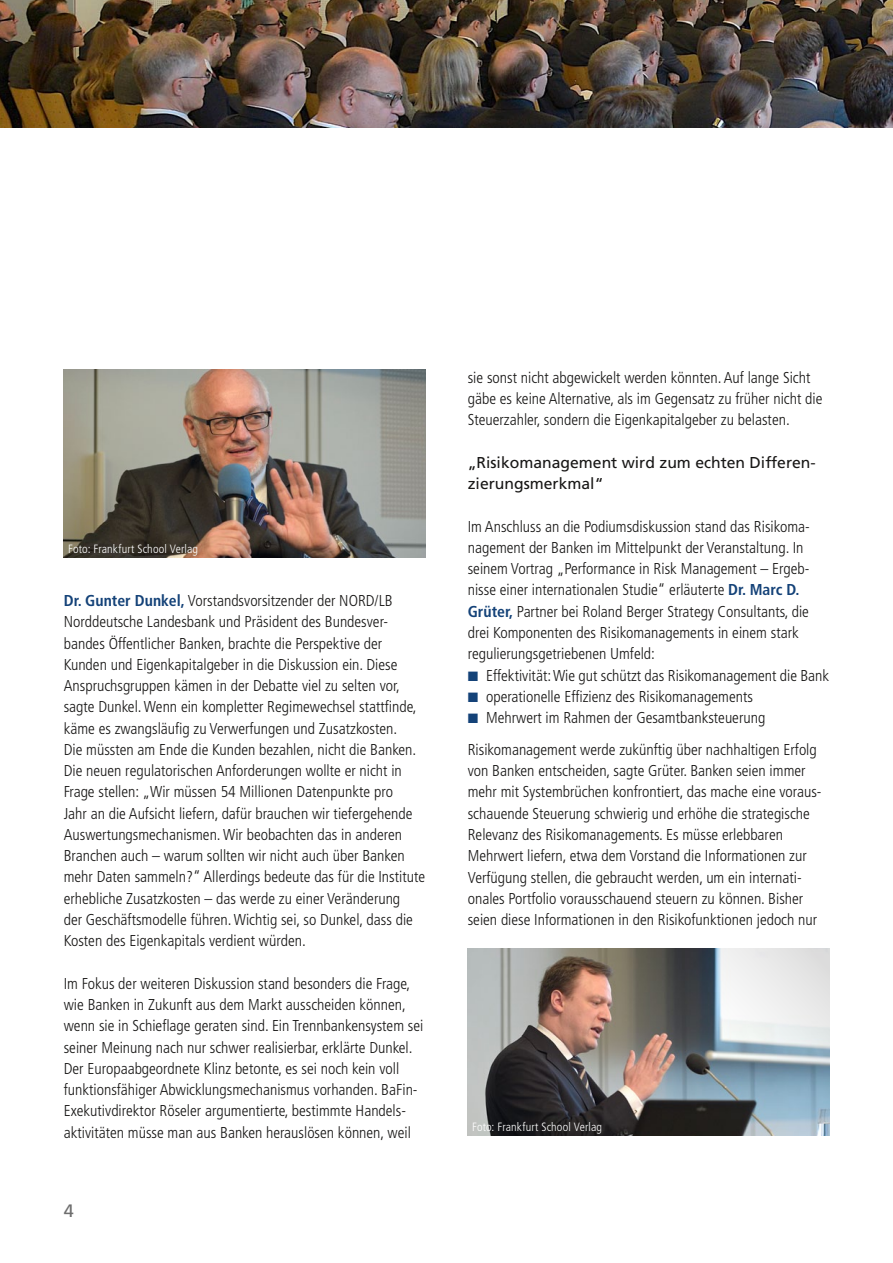
<style>
.page{position:relative;width:893px;height:1263px;background:#fff}
.page>*{position:absolute;margin:0;border:0;box-sizing:border-box;transform-origin:0 0}
.t1{font:18px "Frutiger LT";color:#6e6e6e}
.t2{font:300 condensed 15.75px/21.3px "Frutiger LT";color:#181716}
.t3{font:15.75px/21.3px "Frutiger LT";color:#181716}
.t4{font:300 condensed 12px "Frutiger LT";letter-spacing:.01em;color:#fff}
.s1{font-weight:700;color:#144278}
</style>
<div class="page">
<img style="left:64px;top:370px;width:361px;height:187px">
<img style="left:0;top:0;width:893px;height:128px">
<img style="left:468px;top:948px;width:361px;height:187px">
<p class="t4" style="left:68px;top:542px;width:132px">Foto: Frankfurt School Verlag</p>
<p class="t2" style="left:64px;top:590px;width:363px"><span class="s1">Dr. Gunter Dunkel,</span> Vorstandsvorsitzender der NORD/LB Norddeutsche Landesbank und Präsident des Bundesver&shy;bandes Öffentlicher Banken, brachte die Perspektive der Kunden und Eigenkapitalgeber in die Diskussion ein. Diese Anspruchsgruppen kämen in der Debatte viel zu selten vor, sagte Dunkel. Wenn ein kompletter Regimewechsel stattfinde, käme es zwangsläufig zu Verwerfungen und Zusatzkosten.<br>Die müssten am Ende die Kunden bezahlen, nicht die Banken.<br>Die neuen regulatorischen Anforderungen wollte er nicht in Frage stellen: „Wir müssen 54 Millionen Datenpunkte pro<br>Jahr an die Aufsicht liefern, dafür brauchen wir tiefergehende Auswertungsmechanismen. Wir beobachten das in anderen Branchen auch – warum sollten wir nicht auch über Banken mehr Daten sammeln?“ Allerdings bedeute das für die Institute erhebliche Zusatzkosten – das werde zu einer Veränderung<br>der Geschäftsmodelle führen. Wichtig sei, so Dunkel, dass die Kosten des Eigenkapitals verdient würden.</p>
<p class="t2" style="left:64px;top:973px;width:361px">Im Fokus der weiteren Diskussion stand besonders die Frage, wie Banken in Zukunft aus dem Markt ausscheiden können, wenn sie in Schieflage geraten sind. Ein Trennbankensystem sei seiner Meinung nach nur schwer realisierbar, erklärte Dunkel.<br>Der Europaabgeordnete Klinz betonte, es sei noch kein voll funktionsfähiger Abwicklungsmechanismus vorhanden. BaFin-Exekutivdirektor Röseler argumentierte, bestimmte Handels&shy;aktivitäten müsse man aus Banken herauslösen können, weil</p>
<p class="t1" style="left:64px;top:1200px;width:12px">4</p>
<p class="t2" style="left:468px;top:367px;width:356px">sie sonst nicht abgewickelt werden könnten. Auf lange Sicht gäbe es keine Alternative, als im Gegensatz zu früher nicht die<br>Steuerzahler, sondern die Eigenkapitalgeber zu belasten.</p>
<p class="t3" style="left:468px;top:452px;width:350px">„Risikomanagement wird zum echten Differen&shy;zierungsmerkmal“</p>
<p class="t2" style="left:468px;top:516px;width:344px">Im Anschluss an die Podiumsdiskussion stand das Risikoma&shy;nagement der Banken im Mittelpunkt der Veranstaltung. In seinem Vortrag „Performance in Risk Management – Ergeb&shy;nisse einer internationalen Studie“ erläuterte <span class="s1">Dr. Marc D.<br>Grüter,</span> Partner bei Roland Berger Strategy Consultants, die drei Komponenten des Risikomanagements in einem stark regulierungsgetriebenen Umfeld:</p>
<p class="t2" style="left:486px;top:665px;width:345px">Effektivität: Wie gut schützt das Risikomanagement die Bank operationelle Effizienz des Risikomanagements<br>Mehrwert im Rahmen der Gesamtbanksteuerung</p>
<p class="t2" style="left:468px;top:739px;width:355px">Risikomanagement werde zukünftig über nachhaltigen Erfolg von Banken entscheiden, sagte Grüter. Banken seien immer mehr mit Systembrüchen konfrontiert, das mache eine voraus&shy;schauende Steuerung schwierig und erhöhe die strategische Relevanz des Risikomanagements. Es müsse erlebbaren Mehrwert liefern, etwa dem Vorstand die Informationen zur Verfügung stellen, die gebraucht werden, um ein internati&shy;onales Portfolio vorausschauend steuern zu können. Bisher seien diese Informationen in den Risikofunktionen jedoch nur</p>
<p class="t4" style="left:472px;top:1120px;width:132px">Foto: Frankfurt School Verlag</p>
</div>
